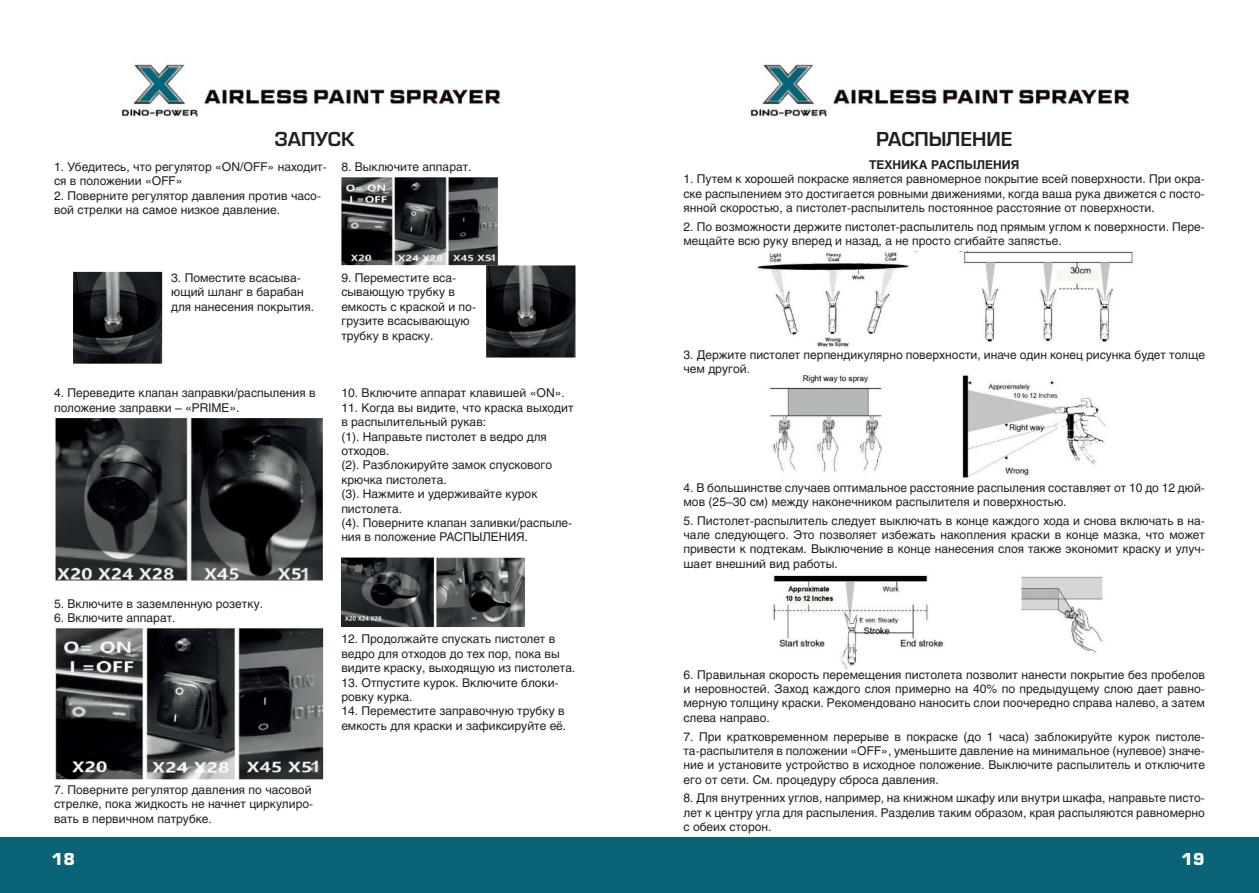
<style>
.page{position:relative;width:1259px;height:893px;background:#fff}
.page>*{position:absolute;margin:0;border:0;box-sizing:border-box;transform-origin:0 0}
.podzagol{font:700 21px "Eurostile";color:#231f20}
.t1{font:900 18px "Eurostile";color:#fff}
.body10{font:12px/14.4px "Helios C";color:#231f20;text-align:justify}
.Podp8{font:12px/14.4px "Helios C";color:#231f20}
.Podp8b{font:700 12px "Helios C";color:#231f20}
</style>
<div class="page">
<div style="left:0;top:838px;width:1259px;height:55px;background:#0a6478"></div>
<img style="left:757px;top:252px;width:376px;height:95px">
<img style="left:770px;top:375px;width:336px;height:103px">
<img style="left:773px;top:575px;width:330px;height:94px">
<img style="left:121px;top:64px;width:380px;height:53px">
<img style="left:750px;top:64px;width:380px;height:53px">
<img style="left:55px;top:177px;width:520px;height:603px">
<p class="podzagol" style="left:275px;top:127px;width:81px">ЗАПУСК</p>
<p class="podzagol" style="left:876px;top:127px;width:138px">РАСПЫЛЕНИЕ</p>
<p class="Podp8b" style="left:869px;top:157px;width:152px">ТЕХНИКА РАСПЫЛЕНИЯ</p>
<p class="body10" style="left:683px;top:172px;width:523px">1. Путем к хорошей покраске является равномерное покрытие всей поверхности. При окра&shy;ске распылением это достигается ровными движениями, когда ваша рука движется с посто&shy;янной скоростью, а пистолет-распылитель постоянное расстояние от поверхности.</p>
<p class="body10" style="left:683px;top:219px;width:523px">2. По возможности держите пистолет-распылитель под прямым углом к поверхности. Пере&shy;мещайте всю руку вперед и назад, а не просто сгибайте запястье.</p>
<p class="Podp8" style="left:54px;top:159px;width:274px">1. Убедитесь, что регулятор «ON/OFF» находит&shy;ся в положении «OFF»</p>
<p class="Podp8" style="left:54px;top:188px;width:268px">2. Поверните регулятор давления против часо&shy;вой стрелки на самое низкое давление.</p>
<p class="Podp8" style="left:341px;top:159px;width:132px">8. Выключите аппарат.</p>
<p class="Podp8" style="left:171px;top:270px;width:144px">3. Поместите всасыва&shy;ющий шланг в барабан для нанесения покрытия.</p>
<p class="Podp8" style="left:341px;top:270px;width:136px">9. Переместите вса&shy;сывающую трубку в емкость с краской и по&shy;грузите всасывающую трубку в краску.</p>
<p class="Podp8" style="left:54px;top:386px;width:263px">4. Переведите клапан заправки/распыления в положение заправки – «PRIME».</p>
<p class="Podp8" style="left:54px;top:596px;width:211px">5. Включите в заземленную розетку.</p>
<p class="Podp8" style="left:54px;top:611px;width:123px">6. Включите аппарат.</p>
<p class="Podp8" style="left:54px;top:782px;width:261px">7. Поверните регулятор давления по часовой стрелке, пока жидкость не начнет циркулиро&shy;вать в первичном патрубке.</p>
<p class="Podp8" style="left:341px;top:386px;width:225px">10. Включите аппарат клавишей «ON».</p>
<p class="Podp8" style="left:341px;top:400px;width:234px">11. Когда вы видите, что краска выходит в распылительный рукав:</p>
<p class="Podp8" style="left:341px;top:429px;width:207px">(1). Направьте пистолет в ведро для отходов.</p>
<p class="Podp8" style="left:341px;top:458px;width:212px">(2). Разблокируйте замок спускового крючка пистолета.</p>
<p class="Podp8" style="left:341px;top:487px;width:198px">(3). Нажмите и удерживайте курок пистолета.</p>
<p class="Podp8" style="left:341px;top:515px;width:232px">(4). Поверните клапан заливки/распыле&shy;ния в положение РАСПЫЛЕНИЯ.</p>
<p class="Podp8" style="left:341px;top:632px;width:236px">12. Продолжайте спускать пистолет в ведро для отходов до тех пор, пока вы видите краску, выходящую из пистолета.</p>
<p class="Podp8" style="left:341px;top:675px;width:219px">13. Отпустите курок. Включите блоки&shy;ровку курка.</p>
<p class="Podp8" style="left:341px;top:704px;width:226px">14. Переместите заправочную трубку в емкость для краски и зафиксируйте её.</p>
<p class="body10" style="left:683px;top:347px;width:523px">3. Держите пистолет перпендикулярно поверхности, иначе один конец рисунка будет толще чем другой.</p>
<p class="body10" style="left:683px;top:480px;width:523px">4. В большинстве случаев оптимальное расстояние распыления составляет от 10 до 12 дюй&shy;мов (25–30 см) между наконечником распылителя и поверхностью.</p>
<p class="body10" style="left:683px;top:513px;width:523px">5. Пистолет-распылитель следует выключать в конце каждого хода и снова включать в на&shy;чале следующего. Это позволяет избежать накопления краски в конце мазка, что может привести к подтекам. Выключение в конце нанесения слоя также экономит краску и улуч&shy;шает внешний вид работы.</p>
<p class="body10" style="left:683px;top:667px;width:523px">6. Правильная скорость перемещения пистолета позволит нанести покрытие без пробелов и неровностей. Заход каждого слоя примерно на 40% по предыдущему слою дает равно&shy;мерную толщину краски. Рекомендовано наносить слои поочередно справа налево, а затем слева направо.</p>
<p class="body10" style="left:683px;top:729px;width:523px">7. При кратковременном перерыве в покраске (до 1 часа) заблокируйте курок пистоле&shy;та-распылителя в положении «OFF», уменьшите давление на минимальное (нулевое) значе&shy;ние и установите устройство в исходное положение. Выключите распылитель и отключите его от сети. См. процедуру сброса давления.</p>
<p class="body10" style="left:683px;top:791px;width:523px">8. Для внутренних углов, например, на книжном шкафу или внутри шкафа, направьте писто&shy;лет к центру угла для распыления. Разделив таким образом, края распыляются равномерно с обеих сторон.</p>
<h2 class="t1" style="left:52px;top:849px;width:25px">18</h2>
<h2 class="t1" style="left:1181px;top:849px;width:25px">19</h2>
</div>
